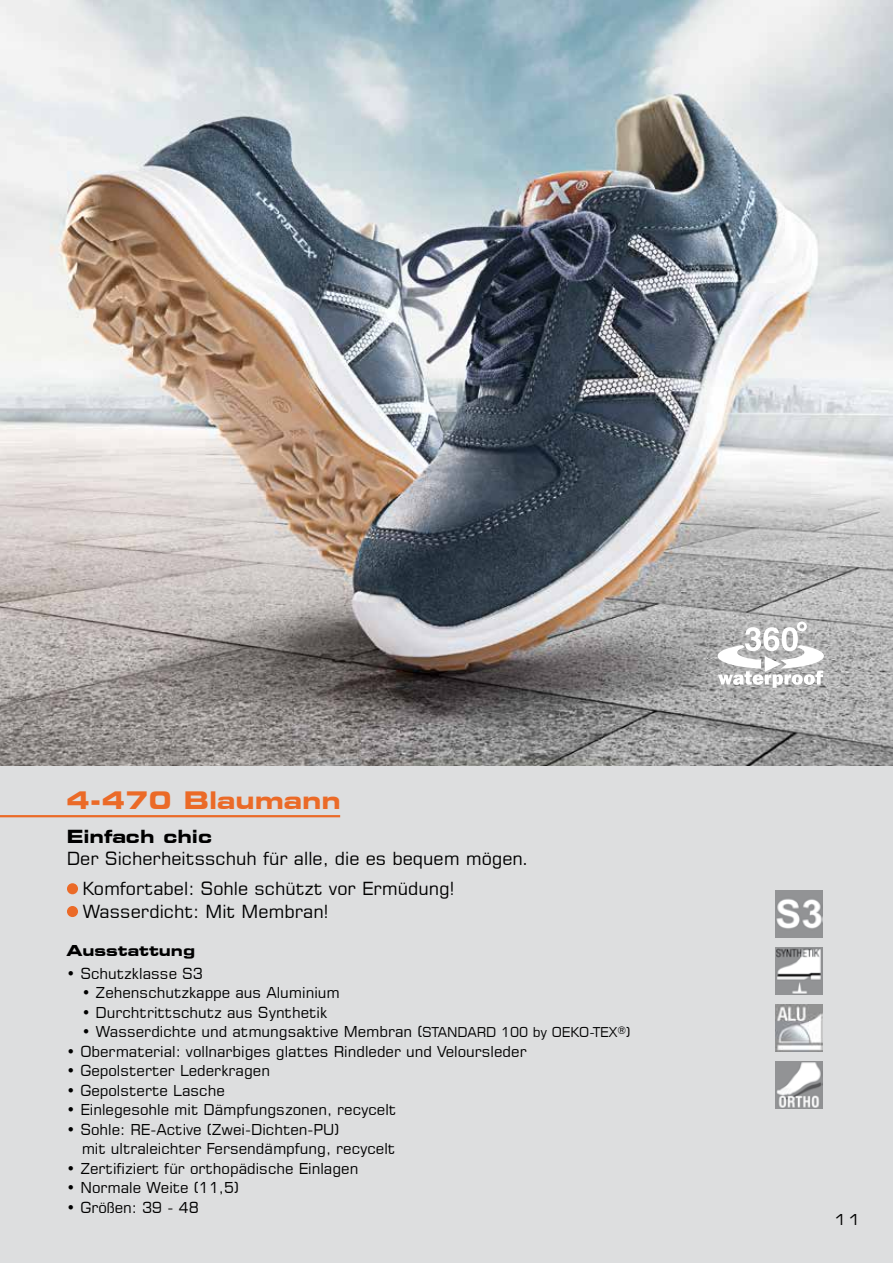
<style>
.page{position:relative;width:893px;height:1263px;background:#fff}
.page>*{position:absolute;margin:0;border:0;box-sizing:border-box;transform-origin:0 0}
.t1{font:700 expanded 24px "Square 721 BT";color:#eb6a27}
.t2{font:18px/30px "Square 721 BT";color:#000}
.t3{font:700 expanded 18px "Square 721 BT";color:#000}
.t4{font:15px/19.5px "Square 721 BT";color:#000}
.t5{font:700 expanded 15px "Square 721 BT";color:#000}
.t6{font:expanded 15px "Square 721 BT";color:#000}
.s1{font-size:13.5px}
</style>
<div class="page">
<div style="left:0;top:759px;width:893px;height:504px;background:#dddedf"></div>
<hr style="left:0;top:815px;width:340px;height:2px;background:#eb6a27">
<img style="left:0;top:0;width:893px;height:765px">
<svg style="left:718px;top:621px;width:106px;height:67px"></svg>
<div style="left:67px;top:883px;width:11px;height:11px;background:#eb6a27;border-radius:50%"></div>
<div style="left:67px;top:906px;width:11px;height:11px;background:#eb6a27;border-radius:50%"></div>
<img style="left:775px;top:890px;width:47px;height:47px">
<img style="left:775px;top:947px;width:47px;height:47px">
<img style="left:775px;top:1062px;width:47px;height:46px">
<img style="left:775px;top:1004px;width:47px;height:47px">
<h1 class="t1" style="left:66px;top:786px;width:276px">4-470 Blaumann</h1>
<p class="t3" style="left:67px;top:825px;width:147px">Einfach chic</p>
<p class="t2" style="left:82px;top:844px;width:448px;text-indent:-16px">Der Sicherheitsschuh für alle, die es bequem mögen.<br>Komfortabel: Sohle schützt vor Ermüdung!</p>
<p class="t2" style="left:82px;top:896px;width:247px">Wasserdicht: Mit Membran!</p>
<p class="t5" style="left:66px;top:942px;width:130px">Ausstattung</p>
<p class="t4" style="left:66px;top:963px;width:138px">• Schutzklasse S3</p>
<p class="t4" style="left:82px;top:983px;width:260px">• Zehenschutzkappe aus Aluminium</p>
<p class="t4" style="left:82px;top:1002px;width:247px">• Durchtrittschutz aus Synthetik</p>
<p class="t4" style="left:82px;top:1022px;width:550px">• Wasserdichte und atmungsaktive Membran (<span class="s1">STANDARD 100 by OEKO-TEX</span><sup>®</sup><span class="s1">)</span></p>
<p class="t4" style="left:66px;top:1041px;width:462px">• Obermaterial: vollnarbiges glattes Rindleder und Veloursleder</p>
<p class="t4" style="left:66px;top:1061px;width:205px">• Gepolsterter Lederkragen</p>
<p class="t4" style="left:66px;top:1080px;width:160px">• Gepolsterte Lasche</p>
<p class="t4" style="left:66px;top:1100px;width:331px">• Einlegesohle mit Dämpfungszonen, recycelt</p>
<p class="t4" style="left:82px;top:1119px;width:315px;text-indent:-15px">• Sohle: RE-Active (Zwei-Dichten-PU)<br>mit ultraleichter Fersendämpfung, recycelt</p>
<p class="t4" style="left:66px;top:1158px;width:293px">• Zertifiziert für orthopädische Einlagen</p>
<p class="t4" style="left:66px;top:1178px;width:174px">• Normale Weite (11,5)</p>
<p class="t4" style="left:66px;top:1197px;width:134px">• Größen: 39 - 48</p>
<p class="t6" style="left:833px;top:1211px;width:30px">11</p>
</div>
